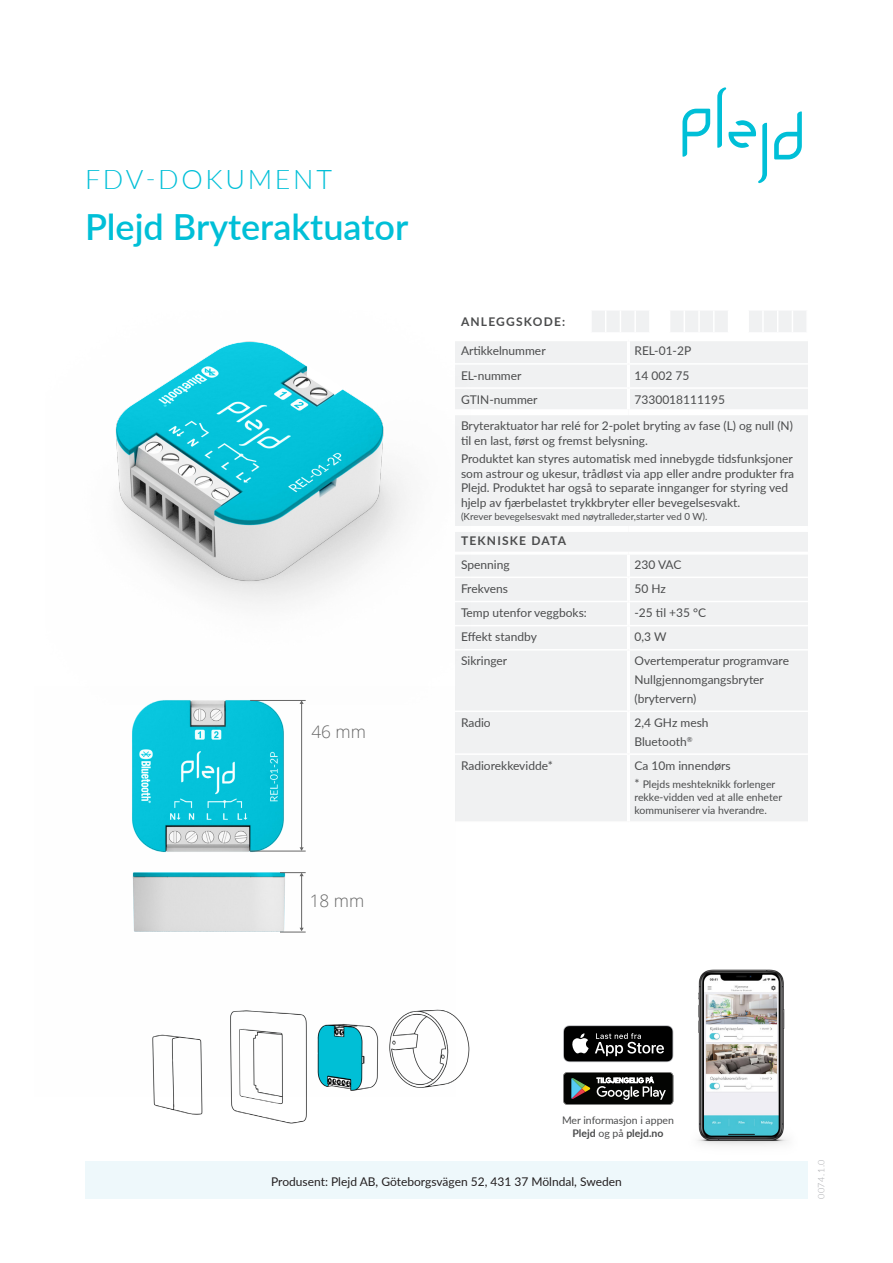
<style>
.page{position:relative;width:893px;height:1263px;background:#fff}
.page>*{position:absolute;margin:0;border:0;box-sizing:border-box;transform-origin:0 0}
.Underrubrik{font:600 36px "Lato";color:#00bfd7}
.Underrubrik-2{font:300 27px "Lato";letter-spacing:.1em;color:#00bfd7}
.t1{font:300 17.25px "Open Sans";color:#666}
.t2{font:12px/14.4px "Lato";color:#4b4c4d}
.t3{font:12px "Lato";color:#231f20}
.t4{font:700 12px "Lato";letter-spacing:.1em;color:#4b4c4d}
.t5{font:10.5px/12.6px "Lato";color:#4b4c4d}
.t6{font:9.75px "Lato";color:#4b4c4d}
.t7{font:300 9px "Lato";color:#a3a4a8}
.s1{font-size:12px}
.s2{font-weight:700}
</style>
<div class="page">
<svg style="left:592px;top:311px;width:214px;height:21px"></svg>
<div style="left:455px;top:341px;width:353px;height:480px;background:#f0f1f2"></div>
<hr style="left:627px;top:341px;width:3px;height:22px;background:#fff">
<hr style="left:627px;top:365px;width:3px;height:22px;background:#fff">
<hr style="left:627px;top:389px;width:3px;height:20px;background:#fff">
<hr style="left:627px;top:555px;width:3px;height:21px;background:#fff">
<hr style="left:627px;top:578px;width:3px;height:23px;background:#fff">
<hr style="left:627px;top:602px;width:3px;height:23px;background:#fff">
<hr style="left:627px;top:626px;width:3px;height:23px;background:#fff">
<hr style="left:627px;top:650px;width:3px;height:60px;background:#fff">
<hr style="left:627px;top:712px;width:3px;height:41px;background:#fff">
<hr style="left:627px;top:755px;width:3px;height:66px;background:#fff">
<hr style="left:455px;top:552px;width:173px;height:3px;background:#fff">
<hr style="left:628px;top:552px;width:180px;height:3px;background:#fff">
<hr style="left:455px;top:363px;width:173px;height:2px;background:#fff">
<hr style="left:628px;top:363px;width:180px;height:2px;background:#fff">
<hr style="left:455px;top:387px;width:173px;height:2px;background:#fff">
<hr style="left:628px;top:387px;width:180px;height:2px;background:#fff">
<hr style="left:455px;top:576px;width:173px;height:2px;background:#fff">
<hr style="left:628px;top:576px;width:180px;height:2px;background:#fff">
<hr style="left:455px;top:601px;width:173px;height:1px;background:#fff">
<hr style="left:628px;top:601px;width:180px;height:1px;background:#fff">
<hr style="left:455px;top:625px;width:173px;height:1px;background:#fff">
<hr style="left:628px;top:625px;width:180px;height:1px;background:#fff">
<hr style="left:455px;top:649px;width:173px;height:1px;background:#fff">
<hr style="left:628px;top:649px;width:180px;height:1px;background:#fff">
<hr style="left:455px;top:710px;width:173px;height:2px;background:#fff">
<hr style="left:628px;top:710px;width:180px;height:2px;background:#fff">
<hr style="left:455px;top:753px;width:173px;height:2px;background:#fff">
<hr style="left:628px;top:753px;width:180px;height:2px;background:#fff">
<div style="left:455px;top:409px;width:173px;height:6px;background:#fff"></div>
<div style="left:628px;top:409px;width:180px;height:6px;background:#fff"></div>
<div style="left:455px;top:526px;width:173px;height:6px;background:#fff"></div>
<div style="left:628px;top:526px;width:180px;height:6px;background:#fff"></div>
<div style="left:85px;top:1162px;width:723px;height:37px;background:#eef8fb"></div>
<img style="left:115px;top:341px;width:356px;height:363px">
<svg style="left:563px;top:1025px;width:110px;height:37px;background:#313131"></svg>
<svg style="left:563px;top:1072px;width:110px;height:33px;background:#393c3a"></svg>
<img style="left:697px;top:969px;width:91px;height:177px">
<img style="left:153px;top:1016px;width:317px;height:108px">
<svg style="left:682px;top:109px;width:28px;height:48px"></svg>
<svg style="left:717px;top:87px;width:50px;height:96px"></svg>
<svg style="left:774px;top:111px;width:28px;height:48px"></svg>
<img style="left:152px;top:1022px;width:303px;height:74px">
<img style="left:115px;top:604px;width:340px;height:418px">
<hr style="left:250px;top:851px;width:56px;height:1px;background:#666">
<hr style="left:250px;top:700px;width:56px;height:1px;background:#666">
<hr style="left:301px;top:703px;width:1px;height:145px;background:#666">
<svg style="left:300px;top:847px;width:4px;height:4px"></svg>
<hr style="left:301px;top:875px;width:1px;height:53px;background:#666">
<svg style="left:280px;top:928px;width:26px;height:5px"></svg>
<svg style="left:280px;top:872px;width:26px;height:4px"></svg>
<p class="Underrubrik-2" style="left:85px;top:160px;width:248px">FDV-DOKUMENT</p>
<p class="Underrubrik" style="left:85px;top:201px;width:325px">Plejd Bryteraktuator</p>
<p class="t1" style="left:311px;top:720px;width:56px">46 mm</p>
<p class="t1" style="left:310px;top:889px;width:56px">18 mm</p>
<h2 class="t4" style="left:461px;top:313px;width:106px">ANLEGGSKODE:</h2>
<p class="t2" style="left:461px;top:343px;width:86px">Artikkelnummer</p>
<p class="t2" style="left:634px;top:343px;width:58px">REL-01-2P</p>
<p class="t2" style="left:461px;top:367px;width:62px">EL-nummer</p>
<p class="t2" style="left:634px;top:367px;width:56px">14 002 75</p>
<p class="t2" style="left:461px;top:392px;width:78px">GTIN-nummer</p>
<p class="t2" style="left:634px;top:392px;width:92px">7330018111195</p>
<p class="t2" style="left:461px;top:418px;width:333px">Bryteraktuator har relé for 2-polet bryting av fase (L) og null (N) til en last, først og fremst belysning.</p>
<p class="t2" style="left:461px;top:451px;width:335px">Produktet kan styres automatisk med innebygde tidsfunksjoner som astrour og ukesur, trådløst via app eller andre produkter fra Plejd. Produktet har også to separate innganger for styring ved hjelp av fjærbelastet trykkbryter eller bevegelsesvakt.</p>
<p class="t6" style="left:461px;top:510px;width:248px">(Krever bevegelsesvakt med nøytralleder,starter ved 0 W).</p>
<h2 class="t4" style="left:461px;top:531px;width:107px">TEKNISKE DATA</h2>
<p class="t2" style="left:461px;top:557px;width:50px">Spenning</p>
<p class="t2" style="left:634px;top:557px;width:48px">230 VAC</p>
<p class="t2" style="left:461px;top:581px;width:49px">Frekvens</p>
<p class="t2" style="left:634px;top:581px;width:33px">50 Hz</p>
<p class="t2" style="left:461px;top:605px;width:127px">Temp utenfor veggboks:</p>
<p class="t2" style="left:634px;top:605px;width:73px">-25 til +35 °C</p>
<p class="t2" style="left:461px;top:629px;width:77px">Effekt standby</p>
<p class="t2" style="left:634px;top:629px;width:33px">0,3 W</p>
<p class="t2" style="left:461px;top:653px;width:48px">Sikringer</p>
<p class="t2" style="left:634px;top:653px;width:156px">Overtemperatur programvare</p>
<p class="t2" style="left:634px;top:672px;width:131px">Nullgjennomgangsbryter</p>
<p class="t2" style="left:634px;top:691px;width:63px">(brytervern)</p>
<p class="t2" style="left:461px;top:715px;width:31px">Radio</p>
<p class="t2" style="left:634px;top:715px;width:76px">2,4 GHz mesh</p>
<p class="t2" style="left:634px;top:733px;width:60px">Bluetooth<sup>®</sup></p>
<p class="t2" style="left:461px;top:758px;width:93px">Radiorekkevidde*</p>
<p class="t2" style="left:634px;top:758px;width:98px">Ca 10m innendørs</p>
<p class="t5" style="left:634px;top:778px;width:149px"><span class="s1">*</span> Plejds meshteknikk forlenger rekke-vidden ved at alle enheter kommuniserer via hverandre.</p>
<p class="t5" style="left:562px;top:1113px;width:114px;text-align:center">Mer informasjon i appen<br><span class="s2">Plejd</span> og på <span class="s2">plejd.no</span></p>
<p class="t3" style="left:271px;top:1173px;width:352px">Produsent: Plejd AB, Göteborgsvägen 52, 431 37 Mölndal, Sweden</p>
<p class="t7" style="left:815px;top:1199px;width:41px;rotate:-90deg">0074.1.0</p>
</div>
